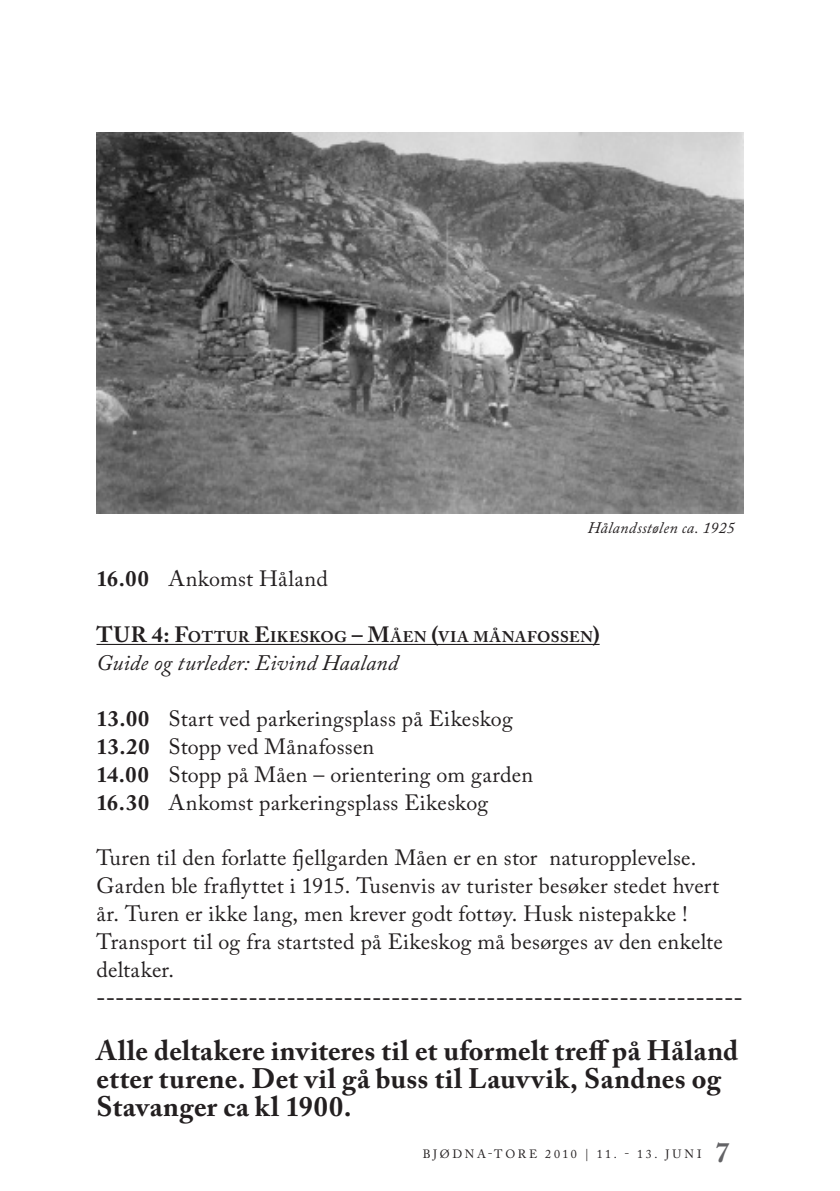
<style>
.page{position:relative;width:840px;height:1191px;background:#fff}
.page>*{position:absolute;margin:0;border:0;box-sizing:border-box;transform-origin:0 0}
.Brødtekst{font:700 28px/28px "Adobe Caslon Pro";letter-spacing:.015em;color:#231f20}
.t1{font:700 28px "Adobe Caslon Pro";color:#636366}
.Brødtekst-2{font:22px/28px "Adobe Caslon Pro";letter-spacing:.01em;color:#231f20}
.Brødtekst-3{font:italic 22px "Adobe Caslon Pro";letter-spacing:.01em;color:#231f20}
.Brødtekst-4{font:italic 16px "Adobe Caslon Pro";letter-spacing:.02em;color:#231f20}
.Brødtekst-5{font:700 15.4px "Adobe Caslon Pro";letter-spacing:.03em;color:#231f20}
.t2{font:12px "Adobe Caslon Pro";letter-spacing:.22em;color:#231f20}
.s1{font-weight:700}
.s2{font-size:22px}
</style>
<div class="page">
<hr style="left:96px;top:644px;width:503px;height:1px;background:#231f20">
<img style="left:96px;top:133px;width:647px;height:381px">
<p class="Brødtekst-4" style="left:587px;top:518px;width:148px">Hålandsstølen ca. 1925</p>
<p class="Brødtekst-2" style="left:96px;top:564px;width:233px"><span class="s1">16.00</span> Ankomst Håland</p>
<p class="Brødtekst-5" style="left:96px;top:628px;width:504px"><span class="s2">TUR 4</span><span class="s2">: F</span>OTTUR <span class="s2">E</span>IKESKOG <span class="s2">– M</span>ÅEN <span class="s2">(</span>VIA MÅNAFOSSEN<span class="s2">)</span></p>
<p class="Brødtekst-3" style="left:96px;top:650px;width:303px">Guide og turleder: Eivind Haaland</p>
<p class="Brødtekst-2" style="left:96px;top:704px;width:438px"><span class="s1">13.00</span> Start ved parkeringsplass på Eikeskog <span class="s1">13.20</span> Stopp ved Månafossen<br><span class="s1">14.00</span> Stopp på Måen – orientering om garden <span class="s1">16.30</span> Ankomst parkeringsplass Eikeskog</p>
<p class="Brødtekst-2" style="left:96px;top:843px;width:647px">Turen til den forlatte fjellgarden Måen er en stor naturopplevelse.<br>Garden ble fraflyttet i 1915. Tusenvis av turister besøker stedet hvert år. Turen er ikke lang, men krever godt fottøy. Husk nistepakke !<br>Transport til og fra startsted på Eikeskog må besørges av den enkelte deltaker. <span class="s1">--------------------------------------------------------------------</span></p>
<p class="Brødtekst" style="left:96px;top:1036px;width:643px">Alle deltakere inviteres til et uformelt treff på Håland etter turene. Det vil gå buss til Lauvvik, Sandnes og<br>Stavanger ca kl 1900.</p>
<p class="t2" style="left:422px;top:1146px;width:280px">BJØDNA-TORE 2010 | 11. - 13. JUNI</p>
<p class="t1" style="left:715px;top:1136px;width:15px">7</p>
</div>
